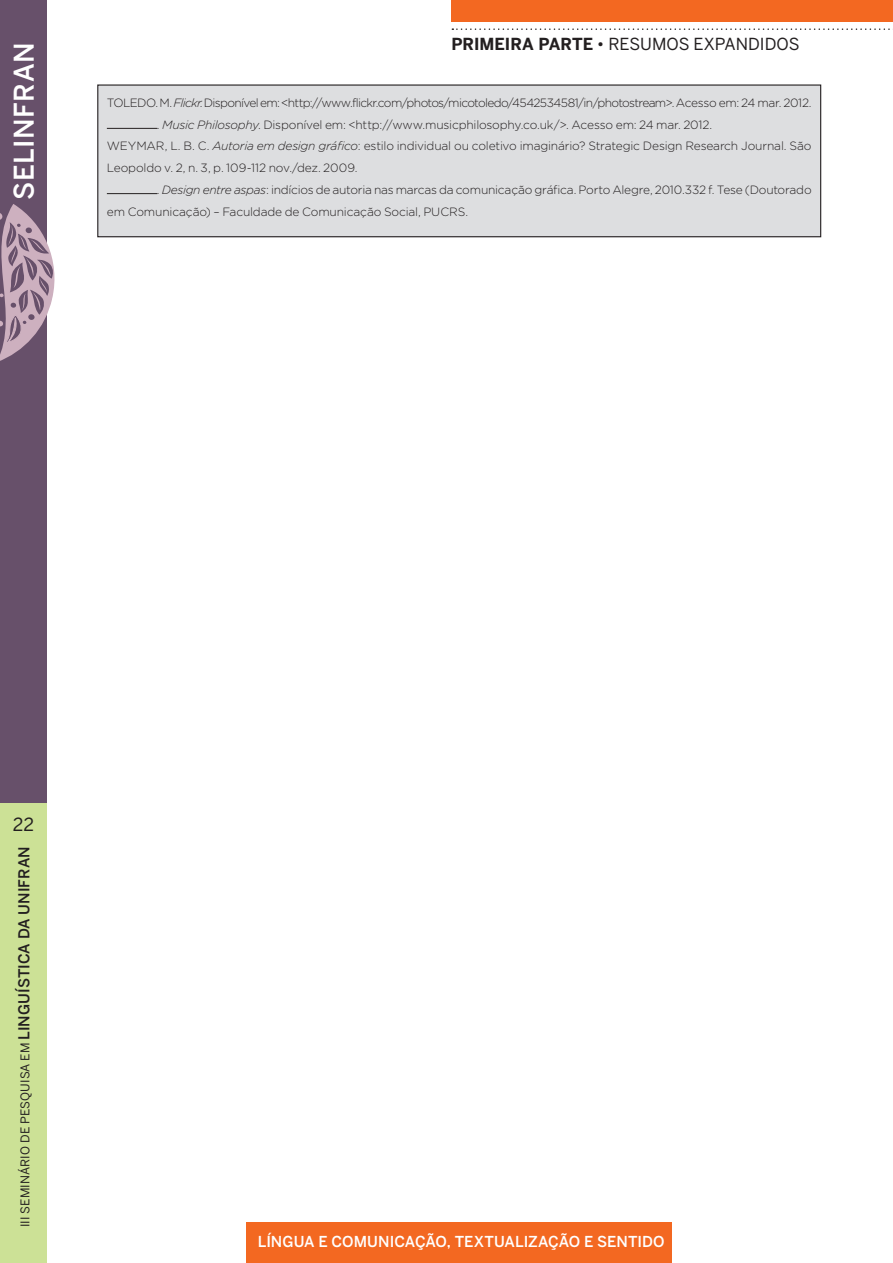
<style>
.page{position:relative;width:893px;height:1263px;background:#fff}
.page>*{position:absolute;margin:0;border:0;box-sizing:border-box;transform-origin:0 0}
.t1{font:500 27px "Benton Sans";letter-spacing:.02em;color:#fff}
.t2{font:18px "Benton Sans";color:#231f20}
.t3{font:16.5px "Benton Sans";color:#231f20}
.t4{font:500 15px "Benton Sans";color:#fff}
.t5{font:300 12px "Gotham Rounded";letter-spacing:-.02em;color:#231f20}
.t6{font:300 12px "Gotham Rounded";letter-spacing:-.05em;color:#231f20}
.t7{font:12px "Benton Sans";letter-spacing:.01em;color:#231f20}
.s1{font-weight:700}
.s2{font-style:italic}
.s3{font-weight:500;font-size:15px}
</style>
<div class="page">
<div style="left:0;top:0;width:47px;height:804px;background:#67506a"></div>
<div style="left:0;top:804px;width:47px;height:459px;background:#cce196"></div>
<div style="left:452px;top:0;width:441px;height:21px;background:#f36821"></div>
<svg style="left:452px;top:28px;width:438px;height:2px"></svg>
<svg style="left:0;top:204px;width:55px;height:157px"></svg>
<div style="left:247px;top:1222px;width:425px;height:41px;background:#f36821"></div>
<div style="left:98px;top:85px;width:723px;height:152px;background:#dddee0"></div>
<hr style="left:107px;top:128px;width:50px;height:1px;background:#231f20">
<hr style="left:107px;top:193px;width:50px;height:1px;background:#231f20">
<div style="left:97px;top:84px;width:724px;height:153px;border:1px solid #231f20"></div>
<h1 class="t1" style="left:8px;top:200px;width:159px;rotate:-90deg">SELINFRAN</h1>
<h3 class="t3" style="left:452px;top:34px;width:349px"><span class="s1">PRIMEIRA PARTE</span> • RESUMOS EXPANDIDOS</h3>
<p class="t6" style="left:107px;top:95px;width:706px">TOLEDO. M. <span class="s2">Flickr</span>. Disponível em: &lt;http://www.flickr.com/photos/micotoledo/4542534581/in/photostream&gt;. Acesso em: 24 mar. 2012.</p>
<p class="t5" style="left:157px;top:116px;width:557px">. <span class="s2">Music Philosophy</span>. Disponível em: &lt;http://www.musicphilosophy.co.uk/&gt;. Acesso em: 24 mar. 2012.</p>
<p class="t5" style="left:107px;top:138px;width:706px">WEYMAR, L. B. C. <span class="s2">Autoria em design gráfico</span>: estilo individual ou coletivo imaginário? Strategic Design Research Journal. São</p>
<p class="t5" style="left:107px;top:160px;width:252px">Leopoldo v. 2, n. 3, p. 109-112 nov./dez. 2009.</p>
<p class="t5" style="left:157px;top:182px;width:656px">. <span class="s2">Design entre aspas</span>: indícios de autoria nas marcas da comunicação gráfica. Porto Alegre, 2010.332 f. Tese (Doutorado</p>
<p class="t5" style="left:107px;top:203px;width:363px">em Comunicação) – Faculdade de Comunicação Social, PUCRS.</p>
<h2 class="t2" style="left:13px;top:813px;width:23px">22</h2>
<p class="t7" style="left:18px;top:1227px;width:382px;rotate:-90deg">III SEMINÁRIO DE PESQUISA EM <span class="s3">LINGUÍSTICA DA UNIFRAN</span></p>
<p class="t4" style="left:258px;top:1233px;width:408px">LÍNGUA E COMUNICAÇÃO, TEXTUALIZAÇÃO E SENTIDO</p>
</div>
